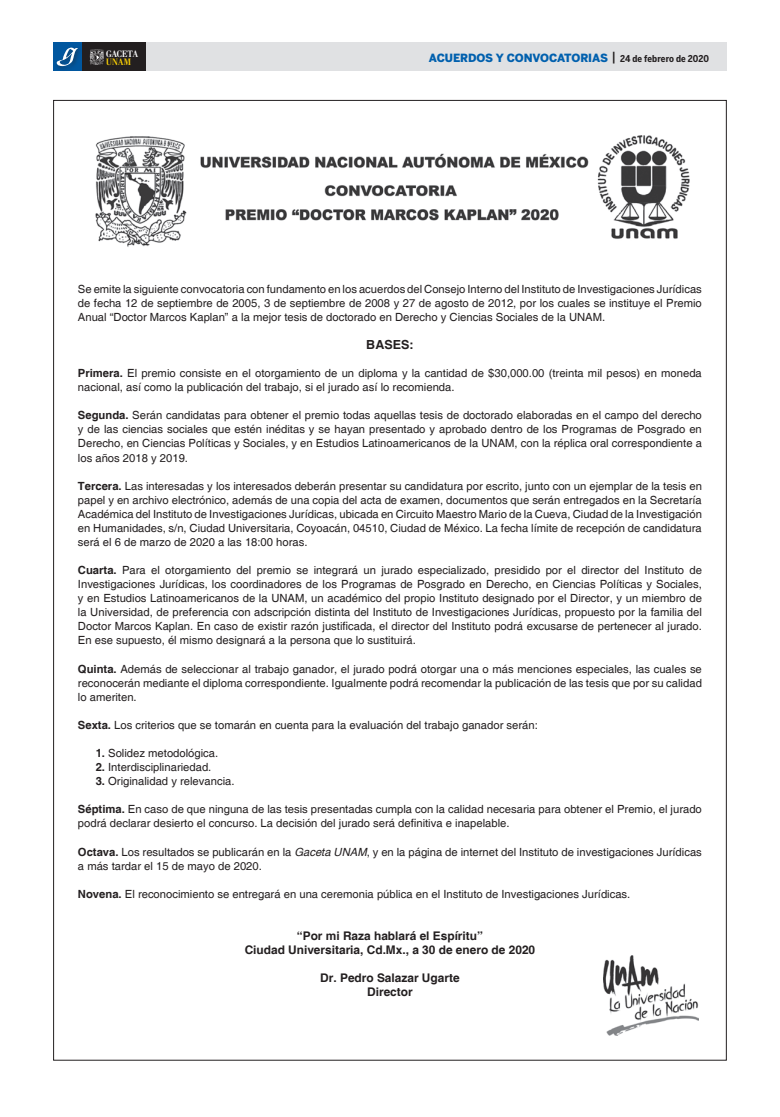
<style>
.page{position:relative;width:780px;height:1117px;background:#fff}
.page>*{position:absolute;margin:0;border:0;box-sizing:border-box;transform-origin:0 0}
.t1{font:700 12.5px "Helvetica";color:#231f20}
.t2{font:700 11.88px/14px "Helvetica";color:#231f20;text-align:center}
.t3{font:11.25px/14px "Helvetica";color:#231f20;text-align:justify}
.t4{font:900 11.25px "Benton Sans";letter-spacing:-.015em;color:#0160ae}
.t5{font:700 9.25px "Stilson";letter-spacing:.01em;color:#fff}
.t6{font:700 9.25px "Stilson";color:#fed304}
.s1{font-family:"Benton Sans Cond";font-weight:500;font-size:12.5px;color:#231f20}
.s2{font-family:"Benton Sans Cond";font-weight:700;font-size:9.38px;color:#231f20}
.s3{font-weight:700}
.s4{font-style:italic}
</style>
<div class="page">
<div style="left:53px;top:43px;width:673px;height:28px;background:#e0e1e3"></div>
<div style="left:53px;top:43px;width:92px;height:28px;background:#231f20"></div>
<div style="left:53px;top:43px;width:28px;height:28px;background:#01579f"></div>
<svg style="left:90px;top:49px;width:14px;height:16px"></svg>
<div style="left:55px;top:45px;width:28px;height:27px;background:#231f20;opacity:.45"></div>
<svg style="left:56px;top:47px;width:22px;height:19px"></svg>
<img style="left:95px;top:135px;width:604px;height:886px">
<img style="left:603px;top:955px;width:95px;height:80px">
<p class="t5" style="left:106px;top:48px;width:33px">GACETA</p>
<p class="t6" style="left:106px;top:56px;width:26px">UNAM</p>
<p class="t4" style="left:429px;top:51px;width:282px">ACUERDOS Y CONVOCATORIAS <span class="s1">|</span> <span class="s2">24 de febrero de 2020</span></p>
<p class="t3" style="left:78px;top:282px;width:625px">Se emite la siguiente convocatoria con fundamento en los acuerdos del Consejo Interno del Instituto de Investigaciones Jurídicas de fecha 12 de septiembre de 2005, 3 de septiembre de 2008 y 27 de agosto de 2012, por los cuales se instituye el Premio Anual “Doctor Marcos Kaplan” a la mejor tesis de doctorado en Derecho y Ciencias Sociales de la UNAM.</p>
<p class="t1" style="left:366px;top:337px;width:49px">BASES:</p>
<p class="t3" style="left:78px;top:366px;width:625px"><span class="s3">Primera.</span> El premio consiste en el otorgamiento de un diploma y la cantidad de $30,000.00 (treinta mil pesos) en moneda nacional, así como la publicación del trabajo, si el jurado así lo recomienda.</p>
<p class="t3" style="left:78px;top:408px;width:625px"><span class="s3">Segunda.</span> Serán candidatas para obtener el premio todas aquellas tesis de doctorado elaboradas en el campo del derecho y de las ciencias sociales que estén inéditas y se hayan presentado y aprobado dentro de los Programas de Posgrado en Derecho, en Ciencias Políticas y Sociales, y en Estudios Latinoamericanos de la UNAM, con la réplica oral correspondiente a los años 2018 y 2019.</p>
<p class="t3" style="left:78px;top:479px;width:625px"><span class="s3">Tercera.</span> Las interesadas y los interesados deberán presentar su candidatura por escrito, junto con un ejemplar de la tesis en papel y en archivo electrónico, además de una copia del acta de examen, documentos que serán entregados en la Secretaría Académica del Instituto de Investigaciones Jurídicas, ubicada en Circuito Maestro Mario de la Cueva, Ciudad de la Investigación en Humanidades, s/n, Ciudad Universitaria, Coyoacán, 04510, Ciudad de México. La fecha límite de recepción de candidatura será el 6 de marzo de 2020 a las 18:00 horas.</p>
<p class="t3" style="left:78px;top:563px;width:625px"><span class="s3">Cuarta.</span> Para el otorgamiento del premio se integrará un jurado especializado, presidido por el director del Instituto de Investigaciones Jurídicas, los coordinadores de los Programas de Posgrado en Derecho, en Ciencias Políticas y Sociales, y en Estudios Latinoamericanos de la UNAM, un académico del propio Instituto designado por el Director, y un miembro de la Universidad, de preferencia con adscripción distinta del Instituto de Investigaciones Jurídicas, propuesto por la familia del Doctor Marcos Kaplan. En caso de existir razón justificada, el director del Instituto podrá excusarse de pertenecer al jurado.<br>En ese supuesto, él mismo designará a la persona que lo sustituirá.</p>
<p class="t3" style="left:78px;top:662px;width:625px"><span class="s3">Quinta.</span> Además de seleccionar al trabajo ganador, el jurado podrá otorgar una o más menciones especiales, las cuales se reconocerán mediante el diploma correspondiente. Igualmente podrá recomendar la publicación de las tesis que por su calidad lo ameriten.</p>
<p class="t3" style="left:78px;top:718px;width:461px"><span class="s3">Sexta.</span> Los criterios que se tomarán en cuenta para la evaluación del trabajo ganador serán:</p>
<p class="t3" style="left:96px;top:746px;width:124px"><span class="s3">1.</span> Solidez metodológica.</p>
<p class="t3" style="left:96px;top:760px;width:117px"><span class="s3">2.</span> Interdisciplinariedad.</p>
<p class="t3" style="left:96px;top:774px;width:140px"><span class="s3">3.</span> Originalidad y relevancia.</p>
<p class="t3" style="left:78px;top:802px;width:625px"><span class="s3">Séptima.</span> En caso de que ninguna de las tesis presentadas cumpla con la calidad necesaria para obtener el Premio, el jurado podrá declarar desierto el concurso. La decisión del jurado será definitiva e inapelable.</p>
<p class="t3" style="left:78px;top:844px;width:625px"><span class="s3">Octava.</span> Los resultados se publicarán en la <span class="s4">Gaceta UNAM</span>, y en la página de internet del Instituto de investigaciones Jurídicas a más tardar el 15 de mayo de 2020.</p>
<p class="t3" style="left:78px;top:887px;width:554px"><span class="s3">Novena.</span> El reconocimiento se entregará en una ceremonia pública en el Instituto de Investigaciones Jurídicas.</p>
<p class="t2" style="left:245px;top:929px;width:292px">“Por mi Raza hablará el Espíritu”<br>Ciudad Universitaria, Cd.Mx., a 30 de enero de 2020</p>
<p class="t2" style="left:320px;top:971px;width:141px">Dr. Pedro Salazar Ugarte<br>Director</p>
</div>
